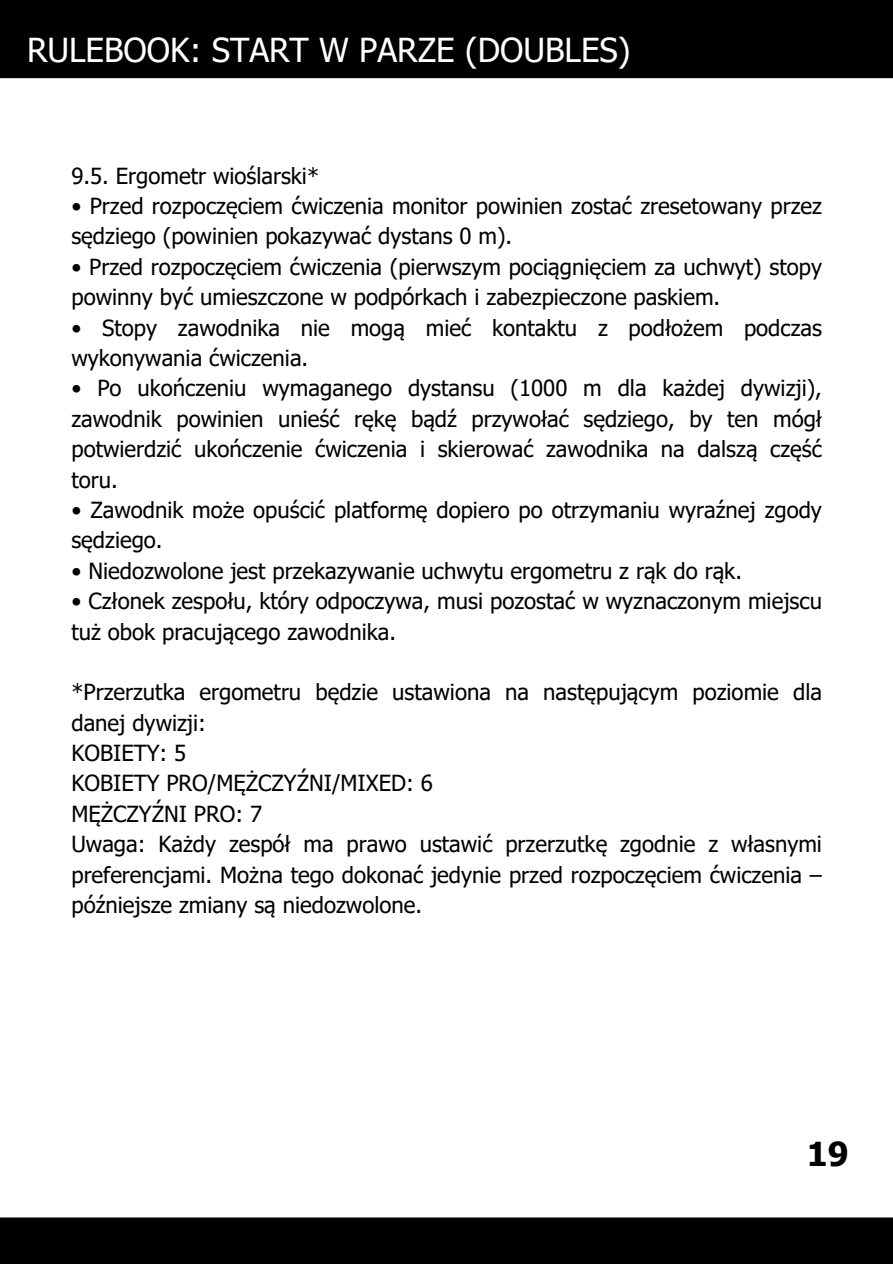
<style>
.page{position:relative;width:893px;height:1264px;background:#fff}
.page>*{position:absolute;margin:0;border:0;box-sizing:border-box;transform-origin:0 0}
.t1{font:33px "Tahoma";color:#fff}
.t2{font:700 33px "Tahoma";color:#000}
.t3{font:22.2px/30.3px "Tahoma";color:#000}
</style>
<div class="page">
<div style="left:0;top:0;width:892px;height:78px;background:#000"></div>
<div style="left:0;top:1217px;width:892px;height:46px;background:#000"></div>
<h1 class="t1" style="left:27px;top:29px;width:605px">RULEBOOK: START W PARZE (DOUBLES)</h1>
<p class="t3" style="left:71px;top:160px;width:249px">9.5. Ergometr wioślarski*</p>
<p class="t3" style="left:71px;top:190px;width:752px">• Przed rozpoczęciem ćwiczenia monitor powinien zostać zresetowany przez sędziego (powinien pokazywać dystans 0 m).</p>
<p class="t3" style="left:71px;top:251px;width:752px">• Przed rozpoczęciem ćwiczenia (pierwszym pociągnięciem za uchwyt) stopy powinny być umieszczone w podpórkach i zabezpieczone paskiem.</p>
<p class="t3" style="left:71px;top:311px;width:752px">• Stopy zawodnika nie mogą mieć kontaktu z podłożem podczas wykonywania ćwiczenia.</p>
<p class="t3" style="left:71px;top:372px;width:752px;text-align:justify">• Po ukończeniu wymaganego dystansu (1000 m dla każdej dywizji), zawodnik powinien unieść rękę bądź przywołać sędziego, by ten mógł potwierdzić ukończenie ćwiczenia i skierować zawodnika na dalszą część toru.</p>
<p class="t3" style="left:71px;top:494px;width:752px">• Zawodnik może opuścić platformę dopiero po otrzymaniu wyraźnej zgody sędziego.</p>
<p class="t3" style="left:71px;top:554px;width:672px">• Niedozwolone jest przekazywanie uchwytu ergometru z rąk do rąk.</p>
<p class="t3" style="left:71px;top:585px;width:752px">• Członek zespołu, który odpoczywa, musi pozostać w wyznaczonym miejscu tuż obok pracującego zawodnika.</p>
<p class="t3" style="left:71px;top:676px;width:752px">*Przerzutka ergometru będzie ustawiona na następującym poziomie dla danej dywizji:</p>
<p class="t3" style="left:71px;top:737px;width:116px">KOBIETY: 5</p>
<p class="t3" style="left:71px;top:767px;width:363px">KOBIETY PRO/MĘŻCZYŹNI/MIXED: 6</p>
<p class="t3" style="left:71px;top:797px;width:192px">MĘŻCZYŹNI PRO: 7</p>
<p class="t3" style="left:71px;top:828px;width:752px;text-align:justify">Uwaga: Każdy zespół ma prawo ustawić przerzutkę zgodnie z własnymi preferencjami. Można tego dokonać jedynie przed rozpoczęciem ćwiczenia – późniejsze zmiany są niedozwolone.</p>
<p class="t2" style="left:806px;top:1133px;width:43px">19</p>
</div>
